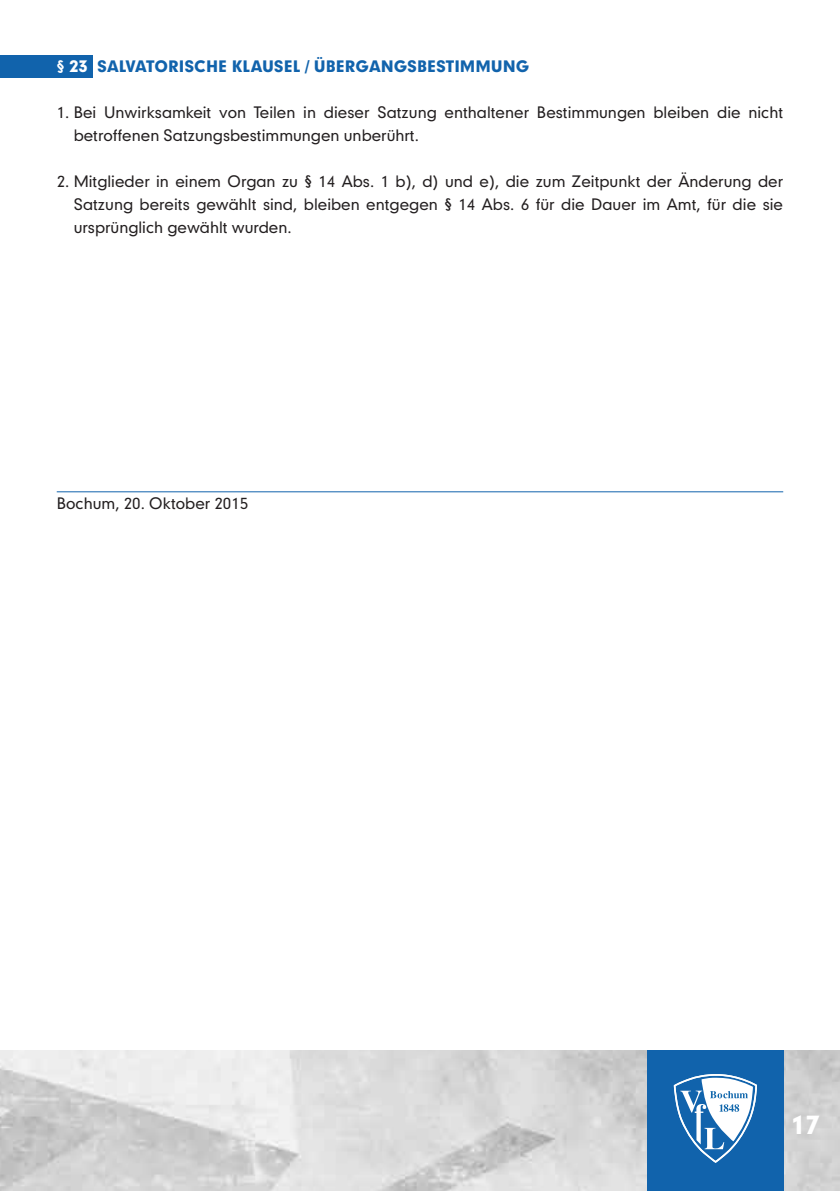
<style>
.page{position:relative;width:840px;height:1191px;background:#fff}
.page>*{position:absolute;margin:0;border:0;box-sizing:border-box;transform-origin:0 0}
.t1{font:24px "Geometric 706 BT Black B";color:#fff}
.t2{font:15.2px/23px "Geometric 706 BT Medium B";color:#231f20}
.t3{font:15.2px "Geometric 706 BT Black B";color:#1163ac}
.s1{color:#fff}
</style>
<div class="page">
<div style="left:0;top:55px;width:93px;height:22px;background:#1163ac"></div>
<img style="left:0;top:1050px;width:839px;height:141px">
<div style="left:646px;top:1050px;width:136px;height:141px;background:#1163ac"></div>
<svg style="left:673px;top:1074px;width:84px;height:89px"></svg>
<hr style="left:57px;top:491px;width:725px;height:1px;background:#1163ac">
<p class="t3" style="left:57px;top:56px;width:474px"><span class="s1">§ 23</span> SALVATORISCHE KLAUSEL / ÜBERGANGSBESTIMMUNG</p>
<p class="t2" style="left:74px;top:100px;width:710px;text-indent:-17px">1. Bei Unwirksamkeit von Teilen in dieser Satzung enthaltener Bestimmungen bleiben die nicht betroffenen Satzungsbestimmungen unberührt.</p>
<p class="t2" style="left:74px;top:169px;width:710px;text-align:justify;text-indent:-17px">2. Mitglieder in einem Organ zu § 14 Abs. 1 b), d) und e), die zum Zeitpunkt der Änderung der Satzung bereits gewählt sind, bleiben entgegen § 14 Abs. 6 für die Dauer im Amt, für die sie ursprünglich gewählt wurden.</p>
<p class="t2" style="left:57px;top:491px;width:193px">Bochum, 20. Oktober 2015</p>
<h1 class="t1" style="left:790px;top:1108px;width:31px">17</h1>
</div>
